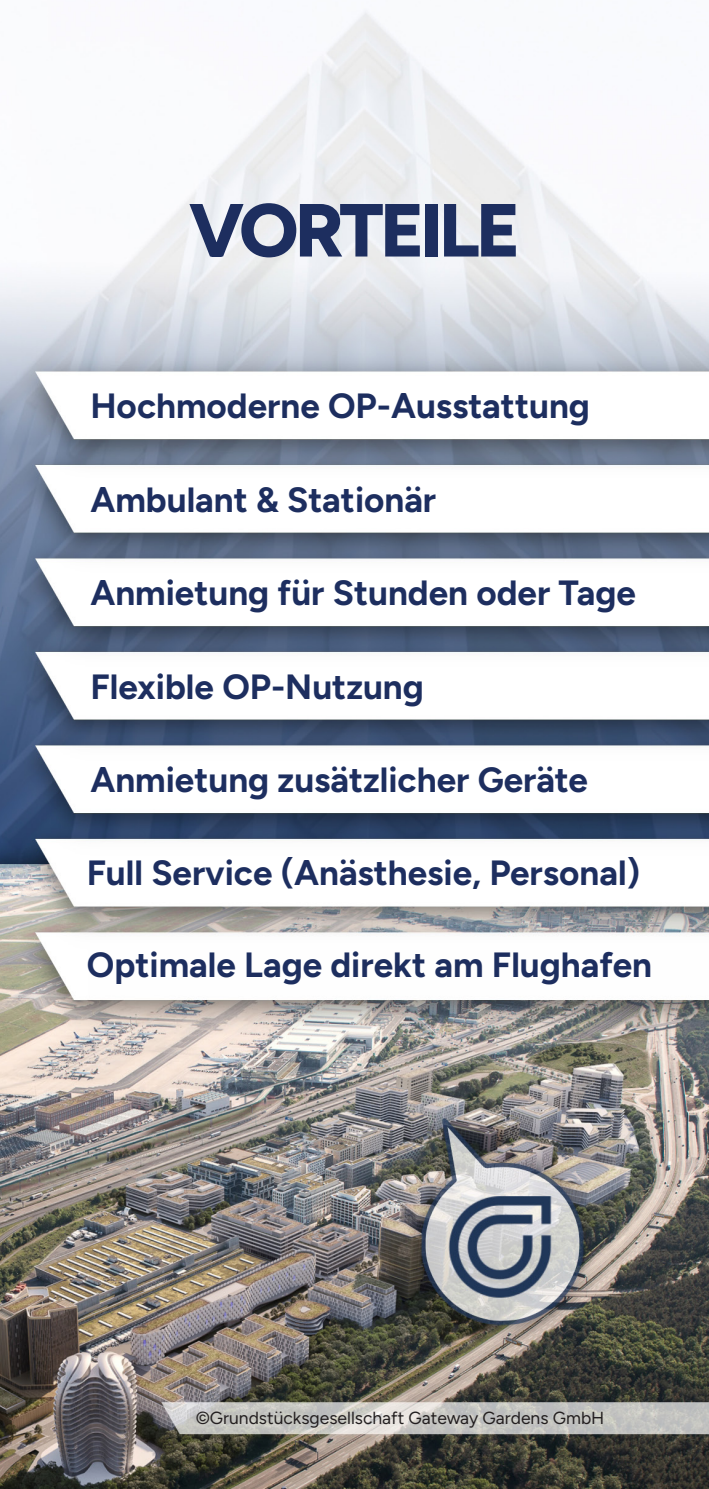
<style>
.page{position:relative;width:709px;height:1489px;background:#fff}
.page>*{position:absolute;margin:0;border:0;box-sizing:border-box;transform-origin:0 0}
.t1{font:800 75px "Figtree";letter-spacing:-.05em;color:#1d2e5f}
.t2{font:700 35px "Figtree";color:#1d2e5f}
.t3{font:17.5px "Figtree";color:#231f20}
</style>
<div class="page">
<img style="left:0;top:10px;width:709px;height:1478px">
<p class="t1" style="left:189px;top:184px;width:333px">VORTEILE</p>
<p class="t2" style="left:90px;top:384px;width:501px">Hochmoderne OP-Ausstattung</p>
<p class="t2" style="left:90px;top:478px;width:347px">Ambulant &amp; Stationär</p>
<p class="t2" style="left:90px;top:572px;width:547px">Anmietung für Stunden oder Tage</p>
<p class="t2" style="left:90px;top:666px;width:335px">Flexible OP-Nutzung</p>
<p class="t2" style="left:90px;top:759px;width:499px">Anmietung zusätzlicher Geräte</p>
<p class="t2" style="left:87px;top:851px;width:555px">Full Service (Anästhesie, Personal)</p>
<p class="t2" style="left:87px;top:944px;width:567px">Optimale Lage direkt am Flughafen</p>
<p class="t3" style="left:196px;top:1407px;width:410px">©Grundstücksgesellschaft Gateway Gardens GmbH</p>
</div>
